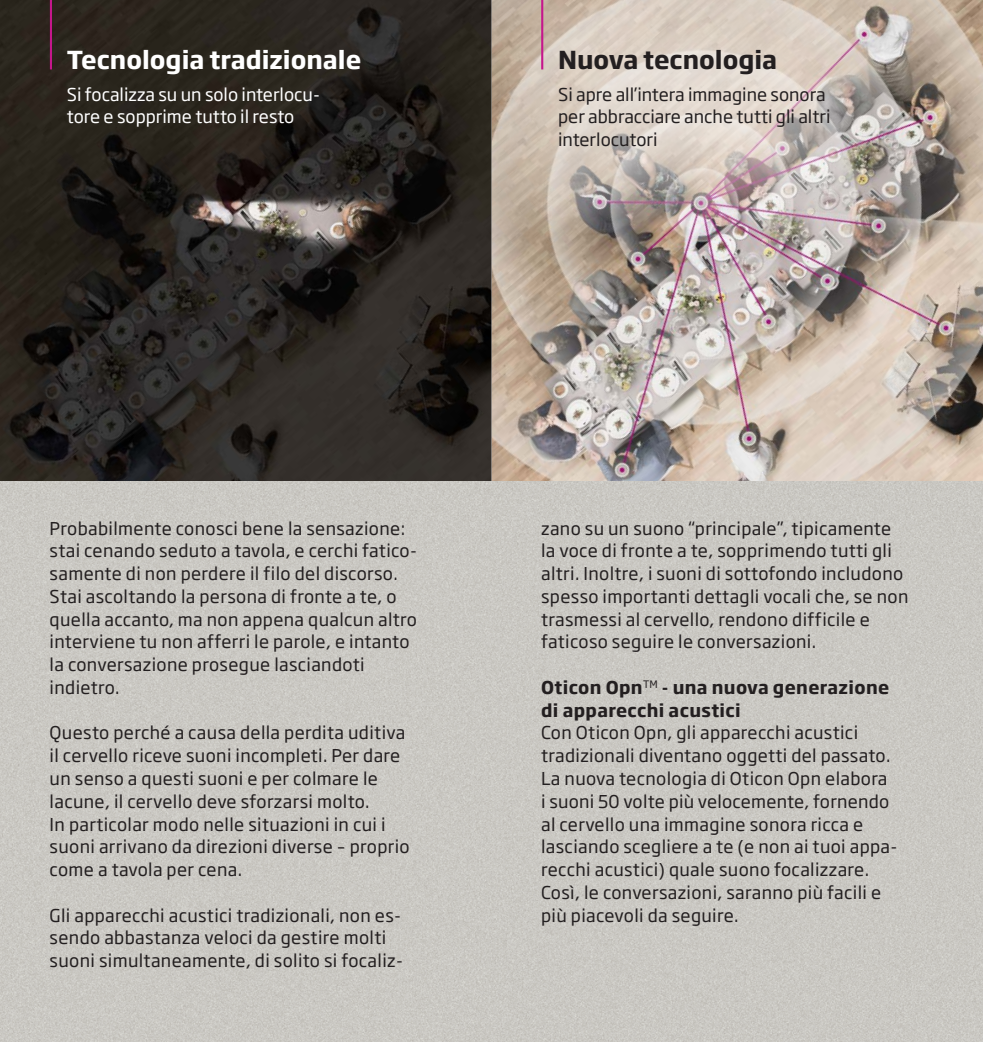
<style>
.page{position:relative;width:983px;height:1042px;background:#fff}
.page>*{position:absolute;margin:0;border:0;box-sizing:border-box;transform-origin:0 0}
.t1{font:700 24.5px "Soho Gothic Pro";color:#fff}
.t2{font:700 24.5px "Soho Gothic Pro";color:#231f20}
.t3{font:17.5px/22.8px "Soho Gothic Pro";letter-spacing:.02em;color:#231f20}
.t4{font:17.5px/22.8px "Soho Gothic Pro";color:#231f20}
.t5{font:17.5px/22.8px "Soho Gothic Pro";color:#fff}
.t6{font:700 17.5px/22.8px "Soho Gothic Pro";letter-spacing:.02em;color:#231f20}
</style>
<div class="page">
<img style="left:0;top:0;width:982px;height:1042px">
<svg style="left:497px;top:0;width:375px;height:233px;background:#ccc0b7"></svg>
<hr style="left:50px;top:0;width:2px;height:69px;background:#c5168c">
<hr style="left:541px;top:0;width:2px;height:69px;background:#c5168c">
<h1 class="t1" style="left:67px;top:40px;width:296px">Tecnologia tradizionale</h1>
<h1 class="t2" style="left:558px;top:40px;width:220px">Nuova tecnologia</h1>
<p class="t5" style="left:67px;top:82px;width:254px">Si focalizza su un solo interlocu&shy;tore e sopprime tutto il resto</p>
<p class="t4" style="left:558px;top:82px;width:274px">Si apre all’intera immagine sonora per abbracciare anche tutti gli altri interlocutori</p>
<p class="t3" style="left:50px;top:516px;width:369px">Probabilmente conosci bene la sensazione: stai cenando seduto a tavola, e cerchi fatico&shy;samente di non perdere il filo del discorso.<br>Stai ascoltando la persona di fronte a te, o quella accanto, ma non appena qualcun altro interviene tu non afferri le parole, e intanto la conversazione prosegue lasciandoti indietro.</p>
<p class="t3" style="left:50px;top:721px;width:361px">Questo perché a causa della perdita uditiva il cervello riceve suoni incompleti. Per dare un senso a questi suoni e per colmare le lacune, il cervello deve sforzarsi molto.<br>In particolar modo nelle situazioni in cui i suoni arrivano da direzioni diverse – proprio come a tavola per cena.</p>
<p class="t3" style="left:50px;top:903px;width:355px">Gli apparecchi acustici tradizionali, non es&shy;sendo abbastanza veloci da gestire molti suoni simultaneamente, di solito si focaliz-</p>
<p class="t3" style="left:541px;top:516px;width:369px">zano su un suono “principale”, tipicamente la voce di fronte a te, sopprimendo tutti gli altri. Inoltre, i suoni di sottofondo includono spesso importanti dettagli vocali che, se non trasmessi al cervello, rendono difficile e faticoso seguire le conversazioni.</p>
<p class="t6" style="left:541px;top:675px;width:349px">Oticon Opn<sup>TM</sup> - una nuova generazione di apparecchi acustici</p>
<p class="t3" style="left:541px;top:721px;width:358px">Con Oticon Opn, gli apparecchi acustici tradizionali diventano oggetti del passato.<br>La nuova tecnologia di Oticon Opn elabora<br>i suoni 50 volte più velocemente, fornendo al cervello una immagine sonora ricca e lasciando scegliere a te (e non ai tuoi appa&shy;recchi acustici) quale suono focalizzare.<br>Così, le conversazioni, saranno più facili e più piacevoli da seguire.</p>
</div>
